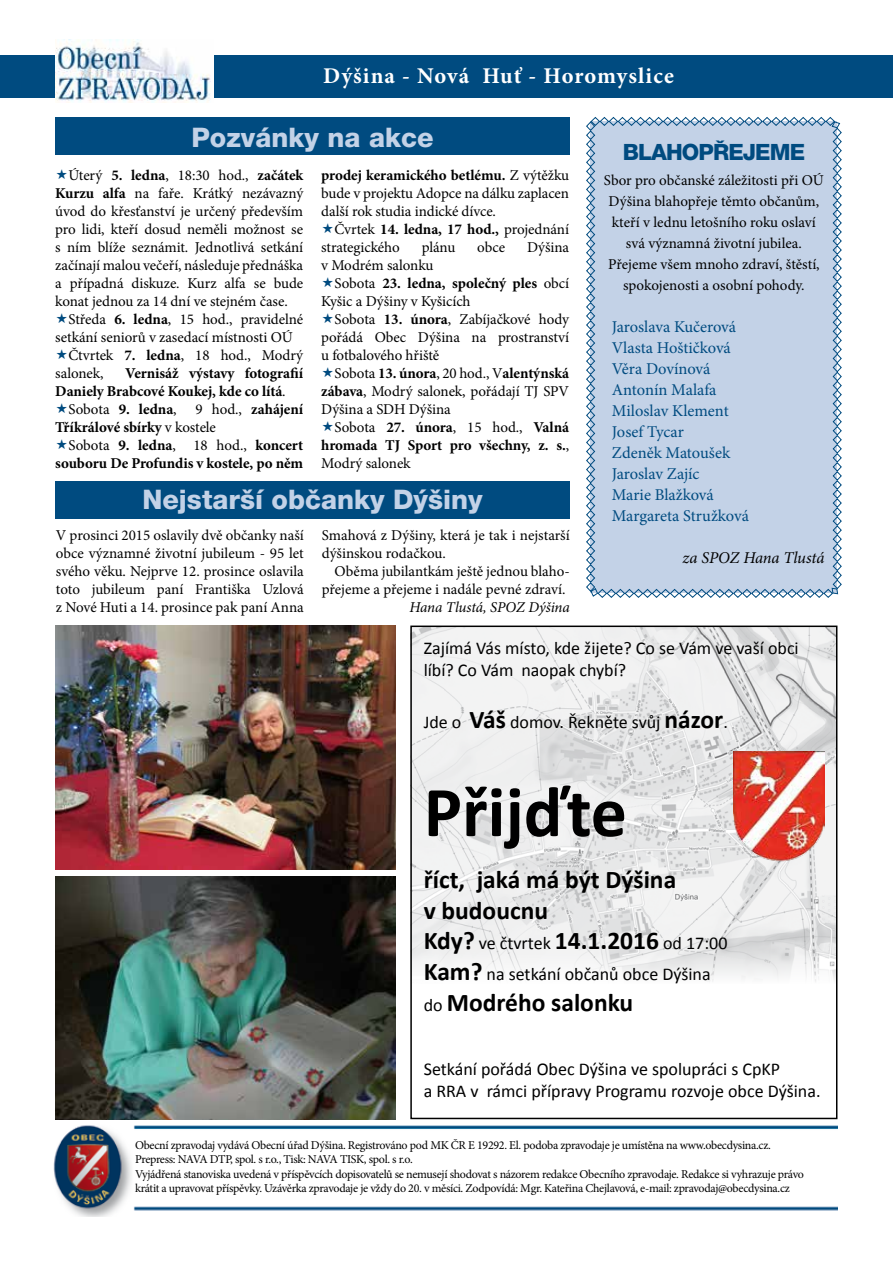
<style>
.page{position:relative;width:893px;height:1263px;background:#fff}
.page>*{position:absolute;margin:0;border:0;box-sizing:border-box;transform-origin:0 0}
.t1{font:700 72px "Calibri";color:#000}
.t2{font:800 27px "Helvetica Neue CE";color:#c3d2e7}
.t3{font:700 25.5px/30.6px "Calibri";color:#000}
.t4{font:700 22.5px "Minion Pro";letter-spacing:.045em;color:#fff}
.t5{font:800 22.5px "Helvetica Neue CE";color:#004b80}
.t6{font:18px/21.6px "Calibri";color:#000}
.t7{font:16.5px/21px "Minion Pro";letter-spacing:-.005em;color:#004b80}
.t8{font:italic 16.5px "Minion Pro";letter-spacing:-.01em;color:#000}
.t9{font:15px/18px "Minion Pro";letter-spacing:-.005em;color:#000;text-align:justify}
.t10{font:700 15px/18px "Minion Pro";letter-spacing:-.005em;color:#000}
.t11{font:italic 15px "Minion Pro";letter-spacing:-.01em;color:#000}
.t12{font:12px/14.4px "Minion Pro";letter-spacing:-.025em;color:#000}
.s1{font-weight:700}
.s2{font-weight:400}
.s3{font-weight:700;font-size:25.5px}
.s4{font-weight:400;font-size:18px}
</style>
<div class="page">
<div style="left:0;top:55px;width:893px;height:43px;background:#004b80"></div>
<img style="left:55px;top:40px;width:158px;height:62px">
<img style="left:413px;top:628px;width:421px;height:354px">
<img style="left:53px;top:1116px;width:784px;height:101px">
<svg style="left:586px;top:117px;width:256px;height:481px;background:#bfcfe4"></svg>
<div style="left:55px;top:117px;width:515px;height:38px;background:#004b80"></div>
<div style="left:55px;top:482px;width:515px;height:37px;background:#004b80"></div>
<img style="left:55px;top:625px;width:340px;height:245px">
<img style="left:55px;top:877px;width:340px;height:242px">
<div style="left:410px;top:625px;width:427px;height:494px;border:2px solid #000"></div>
<img style="left:734px;top:751px;width:90px;height:113px">
<h3 class="t4" style="left:323px;top:60px;width:352px">Dýšina - Nová Huť - Horomyslice</h3>
<h2 class="t2" style="left:191px;top:123px;width:244px">Pozvánky na akce</h2>
<p class="t9" style="left:55px;top:166px;width:249px;text-indent:13px">Úterý <span class="s1">5. ledna</span>, 18:30 hod., <span class="s1">začátek Kurzu alfa</span> na faře. Krátký nezávazný úvod do křesťanství je určený především pro lidi, kteří dosud neměli možnost se s ním blíže seznámit. Jednotlivá setkání začínají malou večeří, následuje přednáška a případná diskuze. Kurz alfa se bude konat jednou za 14 dní ve stejném čase.</p>
<p class="t9" style="left:69px;top:310px;width:236px">Středa <span class="s1">6. ledna</span>, 15 hod., pravidelné</p>
<p class="t9" style="left:55px;top:328px;width:239px">setkání seniorů v zasedací místnosti OÚ</p>
<p class="t9" style="left:69px;top:346px;width:236px">Čtvrtek <span class="s1">7. ledna</span>, 18 hod., Modrý</p>
<p class="t9" style="left:55px;top:364px;width:50px">salonek,</p>
<h3 class="t5" style="left:623px;top:140px;width:46px">Blaho</h3>
<h3 class="t5" style="left:698px;top:140px;width:108px">přejeme</h3>
<p class="t9" style="left:604px;top:169px;width:222px;line-height:21px;text-align:center">Sbor pro občanské záležitosti při OÚ Dýšina blahopřeje těmto občanům, kteří v lednu letošního roku oslaví svá významná životní jubilea.<br>Přejeme všem mnoho zdraví, štěstí, spokojenosti a osobní pohody.</p>
<p class="t7" style="left:612px;top:316px;width:139px">Jaroslava Kučerová<br>Vlasta Hoštičková<br>Věra Dovínová<br>Antonín Malafa<br>Miloslav Klement<br>Josef Tycar<br>Zdeněk Matoušek<br>Jaroslav Zajíc<br>Marie Blažková<br>Margareta Stružková</p>
<p class="t8" style="left:683px;top:546px;width:143px">za SPOZ Hana Tlustá</p>
<p class="t9" style="left:321px;top:166px;width:249px"><span class="s1">prodej keramického betlému.</span> Z výtěžku bude v projektu Adopce na dálku zaplacen další rok studia indické dívce.</p>
<p class="t9" style="left:321px;top:220px;width:249px;text-indent:13px">Čvrtek <span class="s1">14. ledna, 17 hod.,</span> projednání strategického</p>
<p class="t9" style="left:422px;top:238px;width:35px">plánu</p>
<p class="t9" style="left:477px;top:238px;width:29px">obce</p>
<p class="t9" style="left:527px;top:238px;width:44px">Dýšina</p>
<p class="t9" style="left:321px;top:256px;width:114px">v Modrém salonku</p>
<p class="t10" style="left:334px;top:274px;width:236px"><span class="s2">Sobota</span> 23. ledna, společný ples <span class="s2">obcí</span></p>
<p class="t9" style="left:321px;top:292px;width:151px">Kyšic a Dýšiny v Kyšicích</p>
<p class="t9" style="left:334px;top:310px;width:236px">Sobota <span class="s1">13. února</span>, Zabíjačkové hody</p>
<p class="t9" style="left:321px;top:328px;width:249px">pořádá Obec Dýšina na prostranství</p>
<p class="t9" style="left:321px;top:346px;width:119px">u fotbalového hřiště</p>
<p class="t10" style="left:334px;top:364px;width:236px"><span class="s2">Sobota</span> 13. února<span class="s2">, 20 hod., V</span>alentýnská</p>
<p class="t9" style="left:321px;top:382px;width:249px"><span class="s1">zábava</span>, Modrý salonek, pořádají TJ SPV</p>
<p class="t9" style="left:321px;top:400px;width:131px">Dýšina a SDH Dýšina</p>
<p class="t9" style="left:334px;top:418px;width:236px">Sobota <span class="s1">27. února</span>, 15 hod., <span class="s1">Valná</span></p>
<p class="t10" style="left:321px;top:436px;width:249px">hromada TJ Sport pro všechny, z. s.<span class="s2">,</span></p>
<p class="t9" style="left:321px;top:454px;width:91px">Modrý salonek</p>
<h2 class="t2" style="left:142px;top:485px;width:342px">Nejstarší občanky Dýšiny</h2>
<p class="t9" style="left:56px;top:526px;width:249px">V prosinci 2015 oslavily dvě občanky naší obce významné životní jubileum - 95 let svého věku. Nejprve 12. prosince oslavila toto jubileum paní Františka Uzlová z Nové Huti a 14. prosince pak paní Anna</p>
<p class="t9" style="left:322px;top:526px;width:249px">Smahová z Dýšiny, která je tak i nejstarší dýšinskou rodačkou.</p>
<p class="t10" style="left:55px;top:364px;width:249px;text-indent:70px">Vernisáž výstavy fotografií<br>Daniely Brabcové Koukej, kde co lítá<span class="s2">.</span></p>
<p class="t10" style="left:55px;top:400px;width:249px;text-indent:13px"><span class="s2">Sobota</span> 9. ledna<span class="s2">, 9 hod.,</span> zahájení<br>Tříkrálové sbírky <span class="s2">v kostele</span></p>
<p class="t10" style="left:55px;top:436px;width:249px;text-align:right"><span class="s2">Sobota</span> 9. ledna<span class="s2">, 18 hod.,</span> koncert souboru De Profundis v kostele, po něm</p>
<p class="t9" style="left:322px;top:562px;width:249px;text-align:right">Oběma jubilantkám ještě jednou blaho&shy;přejeme a přejeme i nadále pevné zdraví.</p>
<p class="t11" style="left:409px;top:597px;width:162px">Hana Tlustá, SPOZ Dýšina</p>
<p class="t6" style="left:424px;top:637px;width:376px">Zajímá Vás místo, kde žijete? Co se Vám ve vaší obci líbí? Co Vám naopak chybí?</p>
<p class="t6" style="left:424px;top:711px;width:306px">Jde o <span class="s3">Váš</span> domov. Řekněte svůj <span class="s3">názor</span>.</p>
<h1 class="t1" style="left:424px;top:766px;width:205px">Přijďte</h1>
<h3 class="t3" style="left:424px;top:864px;width:254px">říct, jaká má být Dýšina v budoucnu</h3>
<p class="t6" style="left:424px;top:928px;width:305px;line-height:30.6px"><span class="s3">Kdy?</span> ve čtvrtek <span class="s3">14.1.2016</span> od 17:00<br><span class="s3">Kam?</span> na setkání občanů obce Dýšina</p>
<h3 class="t3" style="left:424px;top:987px;width:211px"><span class="s4">do</span> Modrého salonku</h3>
<p class="t6" style="left:424px;top:1059px;width:398px">Setkání pořádá Obec Dýšina ve spolupráci s CpKP<br>a RRA v rámci přípravy Programu rozvoje obce Dýšina.</p>
<p class="t12" style="left:135px;top:1138px;width:670px">Obecní zpravodaj vydává Obecní úřad Dýšina. Registrováno pod MK ČR E 19292. El. podoba zpravodaje je umístěna na www.obecdysina.cz.<br>Prepress: NAVA DTP, spol. s r.o., Tisk: NAVA TISK, spol. s r.o.<br>Vyjádřená stanoviska uvedená v příspěvcích dopisovatelů se nemusejí shodovat s názorem redakce Obecního zpravodaje. Redakce si vyhrazuje právo krátit a upravovat příspěvky. Uzávěrka zpravodaje je vždy do 20. v měsíci. Zodpovídá: Mgr. Kateřina Chejlavová, e-mail: zpravodaj@obecdysina.cz</p>
</div>
